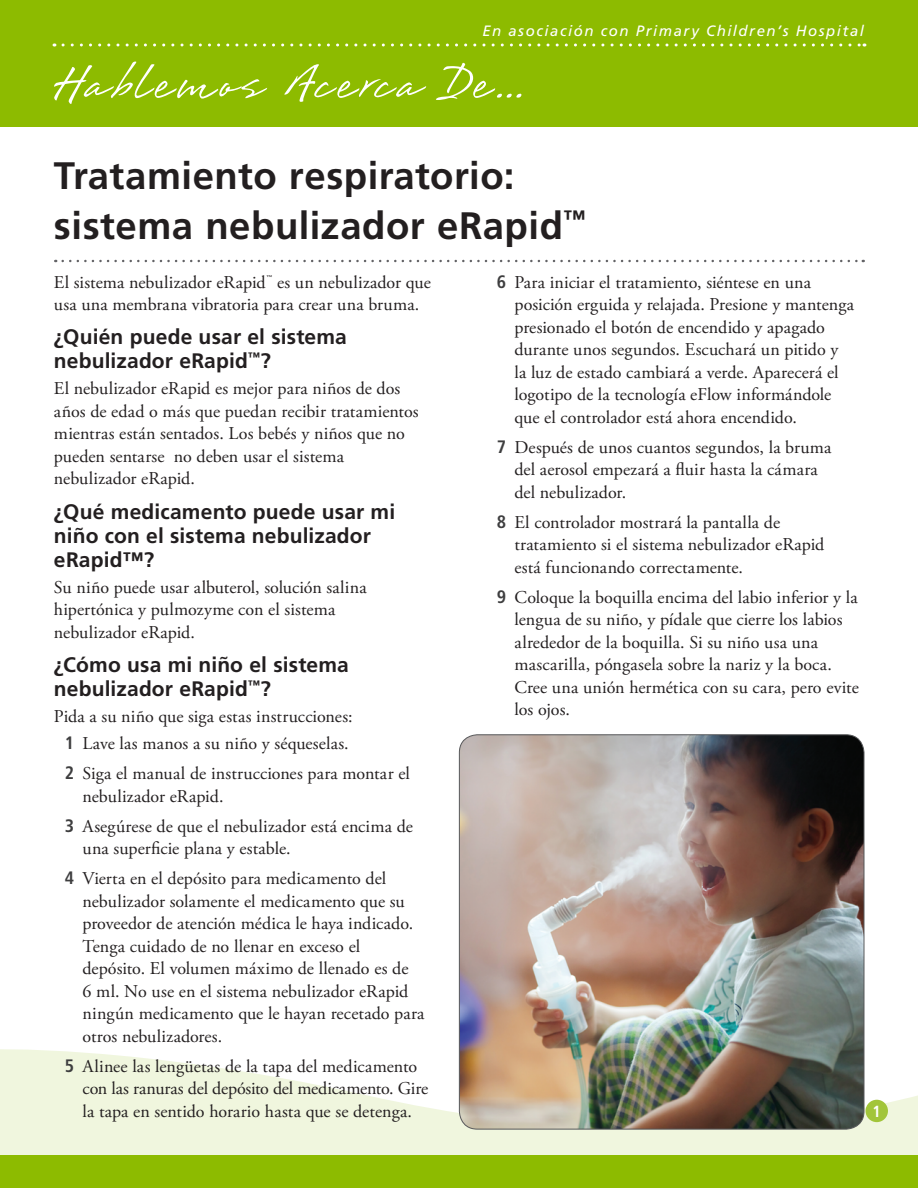
<style>
.page{position:relative;width:918px;height:1188px;background:#fff}
.page>*{position:absolute;margin:0;border:0;box-sizing:border-box;transform-origin:0 0}
.Title__h1{font:700 38.25px/49.5px "Frutiger LT Std";letter-spacing:.015em;color:#231f20}
.Level_1__h2{font:700 21px/24px "Frutiger LT Std";letter-spacing:.01em;color:#231f20}
.Main__p{font:18px/22.5px "Adobe Garamond Pro";letter-spacing:.005em;color:#231f20}
.Page_number{font:700 condensed 16.2px "Frutiger LT Std";color:#fff}
.t1{font:italic 15px "Frutiger LT Std";letter-spacing:.1em;color:#fff}
.s1{font-family:"Frutiger LT Std";font-weight:700;font-stretch:condensed;color:#3e3e3f}
</style>
<div class="page">
<svg style="left:0;top:1044px;width:918px;height:112px;fill:#f0f6de"></svg>
<div style="left:0;top:0;width:918px;height:127px;background:#8dbb00"></div>
<svg style="left:63px;top:44px;width:802px;height:2px"></svg>
<div style="left:866px;top:1100px;width:22px;height:22px;background:#a2c53a;border-radius:50%"></div>
<div style="left:0;top:1156px;width:918px;height:32px;background:#8dbb00"></div>
<svg style="left:54px;top:62px;width:467px;height:42px"></svg>
<svg style="left:63px;top:260px;width:801px;height:2px"></svg>
<img style="left:459px;top:735px;width:405px;height:394px">
<p class="t1" style="left:482px;top:22px;width:383px">En asociación con Primary Children’s Hospital</p>
<p class="Title__h1" style="left:54px;top:152px;width:533px">Tratamiento respiratorio: sistema nebulizador eRapid<sup>™</sup></p>
<p class="Main__p" style="left:54px;top:271px;width:378px">El sistema nebulizador eRapid<sup>™</sup> es un nebulizador que usa una membrana vibratoria para crear una bruma.</p>
<p class="Level_1__h2" style="left:54px;top:325px;width:294px">¿Quién puede usar el sistema nebulizador eRapid<sup>™</sup>?</p>
<p class="Main__p" style="left:54px;top:378px;width:366px">El nebulizador eRapid es mejor para niños de dos años de edad o más que puedan recibir tratamientos mientras están sentados. Los bebés y niños que no pueden sentarse no deben usar el sistema nebulizador eRapid.</p>
<p class="Level_1__h2" style="left:54px;top:499px;width:343px">¿Qué medicamento puede usar mi niño con el sistema nebulizador eRapid™?</p>
<p class="Main__p" style="left:54px;top:576px;width:314px">Su niño puede usar albuterol, solución salina hipertónica y pulmozyme con el sistema nebulizador eRapid.</p>
<p class="Level_1__h2" style="left:54px;top:653px;width:296px">¿Cómo usa mi niño el sistema nebulizador eRapid<sup>™</sup>?</p>
<p class="Main__p" style="left:54px;top:706px;width:300px">Pida a su niño que siga estas instrucciones:</p>
<p class="Main__p" style="left:65px;top:733px;width:286px"><span class="s1">1</span> Lave las manos a su niño y séqueselas.</p>
<p class="Main__p" style="left:82px;top:763px;width:329px;text-indent:-18px"><span class="s1">2</span> Siga el manual de instrucciones para montar el nebulizador eRapid.</p>
<p class="Main__p" style="left:82px;top:816px;width:332px;text-indent:-18px"><span class="s1">3</span> Asegúrese de que el nebulizador está encima de una superficie plana y estable.</p>
<p class="Main__p" style="left:82px;top:868px;width:344px;text-indent:-18px"><span class="s1">4</span> Vierta en el depósito para medicamento del nebulizador solamente el medicamento que su proveedor de atención médica le haya indicado.<br>Tenga cuidado de no llenar en exceso el depósito. El volumen máximo de llenado es de<br>6 ml. No use en el sistema nebulizador eRapid ningún medicamento que le hayan recetado para otros nebulizadores.</p>
<p class="Main__p" style="left:82px;top:1056px;width:347px;text-indent:-18px"><span class="s1">5</span> Alinee las lengüetas de la tapa del medicamento con las ranuras del depósito del medicamento. Gire la tapa en sentido horario hasta que se detenga.</p>
<p class="Main__p" style="left:514px;top:271px;width:341px;text-indent:-18px"><span class="s1">6</span> Para iniciar el tratamiento, siéntese en una posición erguida y relajada. Presione y mantenga presionado el botón de encendido y apagado durante unos segundos. Escuchará un pitido y la luz de estado cambiará a verde. Aparecerá el logotipo de la tecnología eFlow informándole que el controlador está ahora encendido.</p>
<p class="Main__p" style="left:514px;top:436px;width:319px;text-indent:-18px"><span class="s1">7</span> Después de unos cuantos segundos, la bruma del aerosol empezará a fluir hasta la cámara del nebulizador.</p>
<p class="Main__p" style="left:514px;top:511px;width:311px;text-indent:-18px"><span class="s1">8</span> El controlador mostrará la pantalla de tratamiento si el sistema nebulizador eRapid está funcionando correctamente.</p>
<p class="Main__p" style="left:514px;top:586px;width:346px;text-indent:-18px"><span class="s1">9</span> Coloque la boquilla encima del labio inferior y la lengua de su niño, y pídale que cierre los labios alrededor de la boquilla. Si su niño usa una mascarilla, póngasela sobre la nariz y la boca.<br>Cree una unión hermética con su cara, pero evite los ojos.</p>
<p class="Page_number" style="left:873px;top:1101px;width:10px">1</p>
</div>
